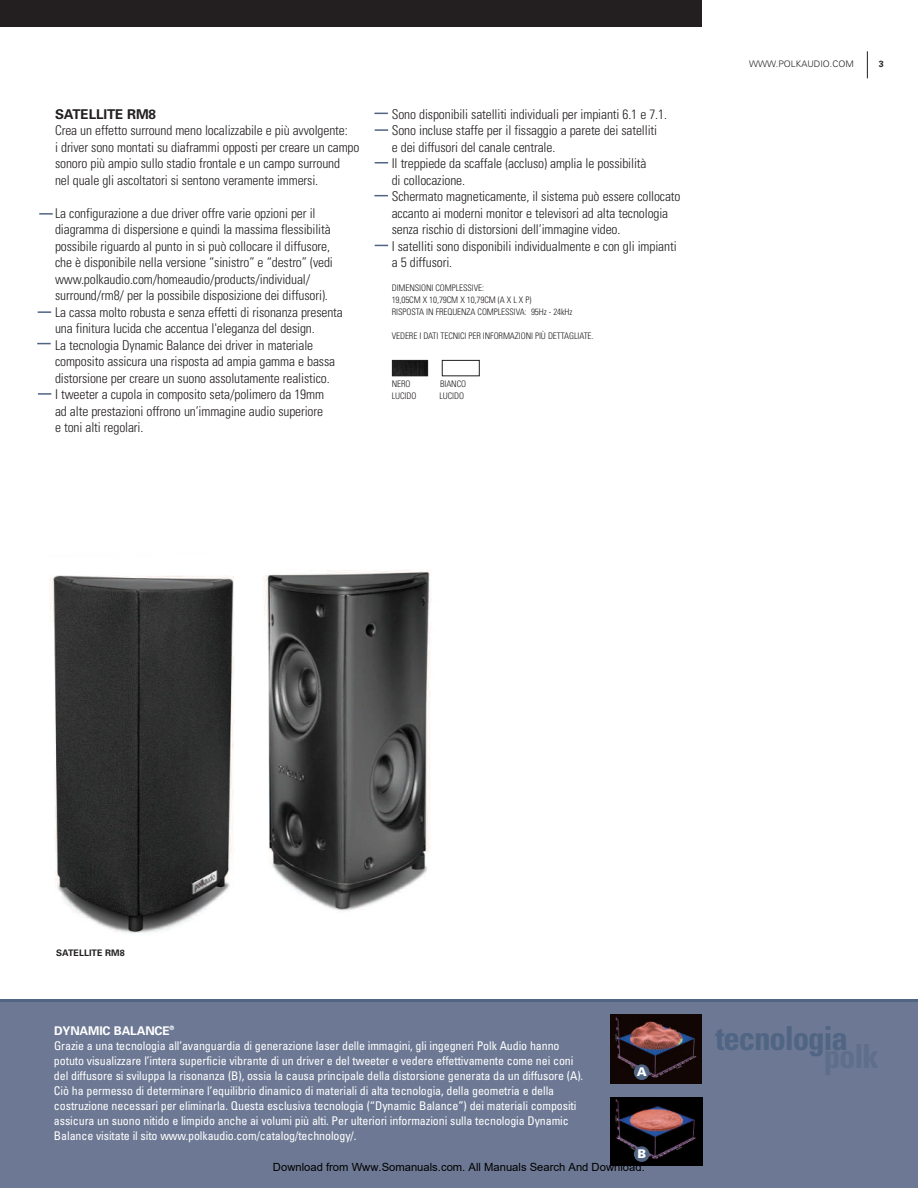
<style>
.page{position:relative;width:918px;height:1188px;background:#fff}
.page>*{position:absolute;margin:0;border:0;box-sizing:border-box;transform-origin:0 0}
.t1{font:700 condensed 33px "Univers";letter-spacing:-.035em;color:#506483}
.t2{font:300 condensed 13.5px/16.5px "Univers";letter-spacing:-.01em;color:#231f20}
.t3{font:700 13.5px "Univers";letter-spacing:-.01em;color:#231f20}
.t4{font:condensed 12px/15px "Univers";letter-spacing:-.01em;color:#fff}
.t5{font:900 12px "Univers";color:#fff}
.t6{font:11.25px "Arial";color:#000}
.t7{font:300 condensed 9px/12px "Univers";letter-spacing:-.01em;color:#231f20}
.t8{font:300 9px "Univers";color:#231f20}
.t9{font:700 9px "Univers";color:#231f20}
.s1{font-weight:700;font-stretch:normal}
</style>
<div class="page">
<div style="left:0;top:999px;width:918px;height:189px;background:#6d7994"></div>
<div style="left:0;top:0;width:702px;height:27px;background:#231f20"></div>
<img style="left:610px;top:1097px;width:92px;height:69px">
<div style="left:634px;top:1146px;width:15px;height:16px;background:#506483;border-radius:50%"></div>
<img style="left:610px;top:1015px;width:92px;height:69px">
<div style="left:634px;top:1064px;width:15px;height:16px;background:#506483;border-radius:50%"></div>
<svg style="left:867px;top:51px;width:1px;height:27px"></svg>
<img style="left:50px;top:570px;width:381px;height:363px">
<div style="left:442px;top:360px;width:38px;height:16px;border:1px solid #231f20"></div>
<img style="left:394px;top:362px;width:32px;height:12px">
<div style="left:392px;top:360px;width:36px;height:16px;border:1px solid #231f20"></div>
<svg style="left:38px;top:393px;width:13px;height:2px"></svg>
<svg style="left:375px;top:245px;width:13px;height:1px"></svg>
<svg style="left:375px;top:162px;width:13px;height:2px"></svg>
<svg style="left:38px;top:311px;width:13px;height:2px"></svg>
<svg style="left:374px;top:113px;width:14px;height:1px"></svg>
<svg style="left:37px;top:343px;width:14px;height:1px"></svg>
<svg style="left:374px;top:195px;width:14px;height:1px"></svg>
<svg style="left:375px;top:129px;width:13px;height:2px"></svg>
<svg style="left:39px;top:213px;width:14px;height:2px"></svg>
<p class="t3" style="left:55px;top:109px;width:103px">SATELLITE RM8</p>
<p class="t2" style="left:55px;top:123px;width:306px">Crea un effetto surround meno localizzabile e più avvolgente:<br>i driver sono montati su diaframmi opposti per creare un campo sonoro più ampio sullo stadio frontale e un campo surround<br>nel quale gli ascoltatori si sentono veramente immersi.</p>
<p class="t2" style="left:55px;top:206px;width:289px">La configurazione a due driver offre varie opzioni per il diagramma di dispersione e quindi la massima flessibilità possibile riguardo al punto in si può collocare il diffusore, che è disponibile nella versione “sinistro” e “destro” (vedi www.polkaudio.com/homeaudio/products/individual/ surround/rm8/ per la possibile disposizione dei diffusori).<br>La cassa molto robusta e senza effetti di risonanza presenta una finitura lucida che accentua l'eleganza del design.<br>La tecnologia Dynamic Balance dei driver in materiale composito assicura una risposta ad ampia gamma e bassa distorsione per creare un suono assolutamente realistico.<br>I tweeter a cupola in composito seta/polimero da 19mm<br>ad alte prestazioni offrono un’immagine audio superiore<br>e toni alti regolari.</p>
<p class="t2" style="left:392px;top:107px;width:290px">Sono disponibili satelliti individuali per impianti 6.1 e 7.1.<br>Sono incluse staffe per il fissaggio a parete dei satelliti<br>e dei diffusori del canale centrale.<br>Il treppiede da scaffale (accluso) amplia le possibilità<br>di collocazione.<br>Schermato magneticamente, il sistema può essere collocato accanto ai moderni monitor e televisori ad alta tecnologia senza rischio di distorsioni dell’immagine video.<br>I satelliti sono disponibili individualmente e con gli impianti a 5 diffusori.</p>
<p class="t7" style="left:392px;top:283px;width:182px">DIMENSIONI COMPLESSIVE:<br>19,05CM X 10,79CM X 10,79CM (A X L X P)<br>RISPOSTA IN FREQUENZA COMPLESSIVA: 95Hz - 24kHz</p>
<p class="t7" style="left:392px;top:331px;width:203px">VEDERE I DATI TECNICI PER INFORMAZIONI PIÙ DETTAGLIATE.</p>
<p class="t7" style="left:392px;top:379px;width:20px">NERO</p>
<p class="t7" style="left:440px;top:379px;width:28px">BIANCO</p>
<p class="t7" style="left:392px;top:391px;width:26px">LUCIDO</p>
<p class="t7" style="left:440px;top:391px;width:26px">LUCIDO</p>
<p class="t8" style="left:749px;top:61px;width:106px">WWW.POLKAUDIO.COM</p>
<p class="t9" style="left:879px;top:61px;width:7px">3</p>
<p class="t9" style="left:56px;top:949px;width:70px">SATELLITE RM8</p>
<p class="t4" style="left:54px;top:1024px;width:531px"><span class="s1">DYNAMIC BALANCE</span><sup>®<br></sup>Grazie a una tecnologia all’avanguardia di generazione laser delle immagini, gli ingegneri Polk Audio hanno potuto visualizzare l’intera superficie vibrante di un driver e del tweeter e vedere effettivamente come nei coni del diffusore si sviluppa la risonanza (B), ossia la causa principale della distorsione generata da un diffusore (A).<br>Ciò ha permesso di determinare l’equilibrio dinamico di materiali di alta tecnologia, della geometria e della costruzione necessari per eliminarla. Questa esclusiva tecnologia (“Dynamic Balance”) dei materiali compositi assicura un suono nitido e limpido anche ai volumi più alti. Per ulteriori informazioni sulla tecnologia Dynamic Balance visitate il sito www.polkaudio.com/catalog/technology/.</p>
<p class="t5" style="left:637px;top:1067px;width:11px">A</p>
<p class="t5" style="left:638px;top:1150px;width:10px">B</p>
<p class="t6" style="left:273px;top:1160px;width:373px">Download from Www.Somanuals.com. All Manuals Search And Download.</p>
<h1 class="t1" style="left:716px;top:1026px;width:134px">tecnologia</h1>
</div>
